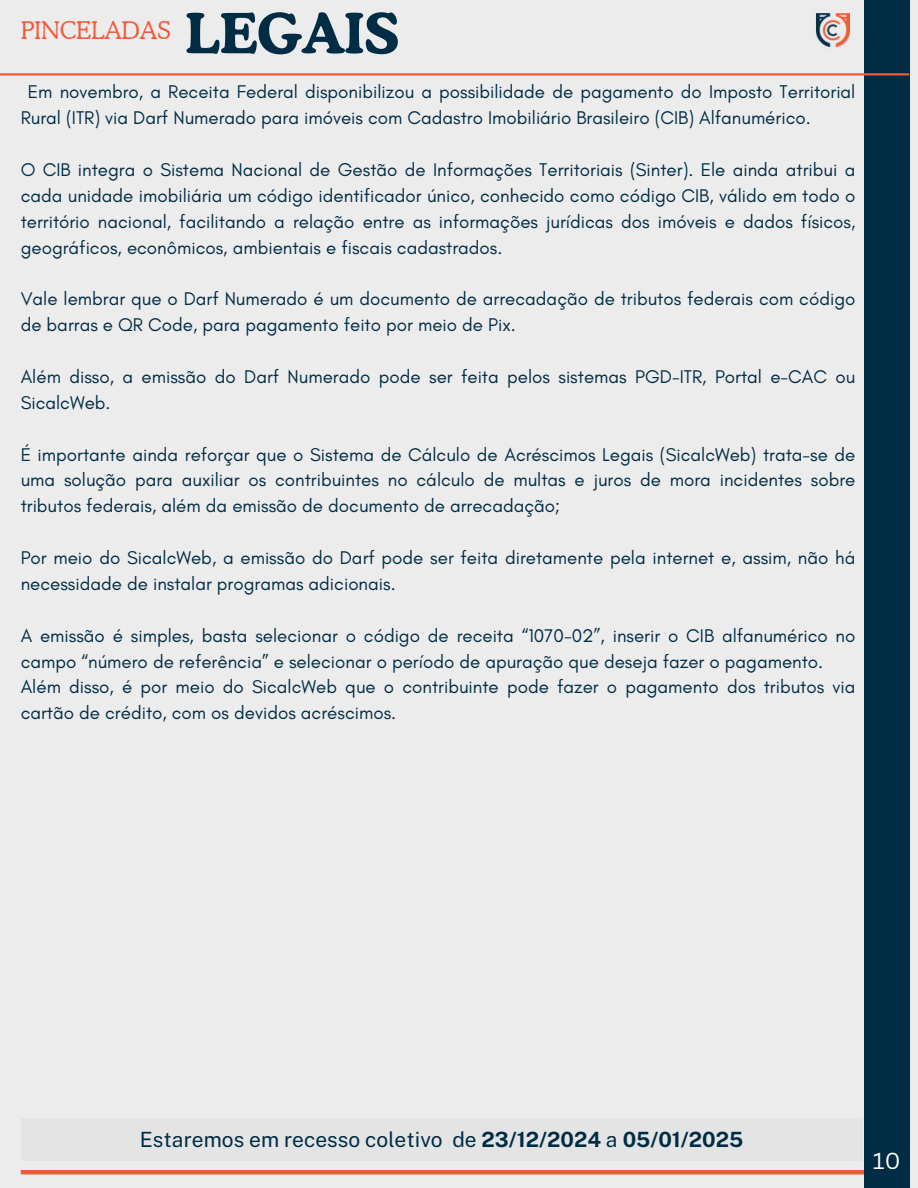
<style>
.page{position:relative;width:918px;height:1188px;background:#edeced}
.page>*{position:absolute;margin:0;border:0;box-sizing:border-box;transform-origin:0 0}
.t1{font:700 55.35px "Cooper BT";color:#002c44}
.t2{font:300 24.15px "Cooper BT";color:#f15a38}
.t3{font:22.5px "Canva Sans";color:#fff}
.t4{font:21px "Public Sans";color:#002c44}
.t5{font:18.75px/25.8px "Glacial Indifference";color:#002c44}
.s1{font-weight:700}
</style>
<div class="page">
<div style="left:864px;top:0;width:45px;height:1188px;background:#002c44"></div>
<hr style="left:0;top:73px;width:909px;height:2px;background:#f15a38">
<img style="left:815px;top:13px;width:36px;height:35px">
<div style="left:21px;top:1118px;width:841px;height:43px;background:#e4e4e4"></div>
<hr style="left:21px;top:1170px;width:843px;height:4px;background:#f15a38">
<p class="t2" style="left:21px;top:16px;width:152px">PINCELADAS</p>
<h1 class="t1" style="left:185px;top:-1px;width:216px">LEGAIS</h1>
<p class="t5" style="left:21px;top:80px;width:836px;text-indent:7px">Em novembro, a Receita Federal disponibilizou a possibilidade de pagamento do Imposto Territorial<br>Rural (ITR) via Darf Numerado para imóveis com Cadastro Imobiliário Brasileiro (CIB) Alfanumérico.</p>
<p class="t5" style="left:21px;top:157px;width:836px;text-align:justify">O CIB integra o Sistema Nacional de Gestão de Informações Territoriais (Sinter). Ele ainda atribui a cada unidade imobiliária um código identificador único, conhecido como código CIB, válido em todo o território nacional, facilitando a relação entre as informações jurídicas dos imóveis e dados físicos, geográficos, econômicos, ambientais e fiscais cadastrados.</p>
<p class="t5" style="left:21px;top:287px;width:836px">Vale lembrar que o Darf Numerado é um documento de arrecadação de tributos federais com código de barras e QR Code, para pagamento feito por meio de Pix.</p>
<p class="t5" style="left:21px;top:364px;width:836px">Além disso, a emissão do Darf Numerado pode ser feita pelos sistemas PGD-ITR, Portal e-CAC ou<br>SicalcWeb.</p>
<p class="t5" style="left:21px;top:442px;width:836px;text-align:justify">É importante ainda reforçar que o Sistema de Cálculo de Acréscimos Legais (SicalcWeb) trata-se de uma solução para auxiliar os contribuintes no cálculo de multas e juros de mora incidentes sobre tributos federais, além da emissão de documento de arrecadação;</p>
<p class="t5" style="left:21px;top:545px;width:836px">Por meio do SicalcWeb, a emissão do Darf pode ser feita diretamente pela internet e, assim, não há necessidade de instalar programas adicionais.</p>
<p class="t5" style="left:21px;top:623px;width:836px">A emissão é simples, basta selecionar o código de receita “1070-02”, inserir o CIB alfanumérico no campo “número de referência” e selecionar o período de apuração que deseja fazer o pagamento.<br>Além disso, é por meio do SicalcWeb que o contribuinte pode fazer o pagamento dos tributos via cartão de crédito, com os devidos acréscimos.</p>
<p class="t4" style="left:140px;top:1124px;width:605px">Estaremos em recesso coletivo de <span class="s1">23/12/2024</span> a <span class="s1">05/01/2025</span></p>
<p class="t3" style="left:873px;top:1147px;width:29px">10</p>
</div>
